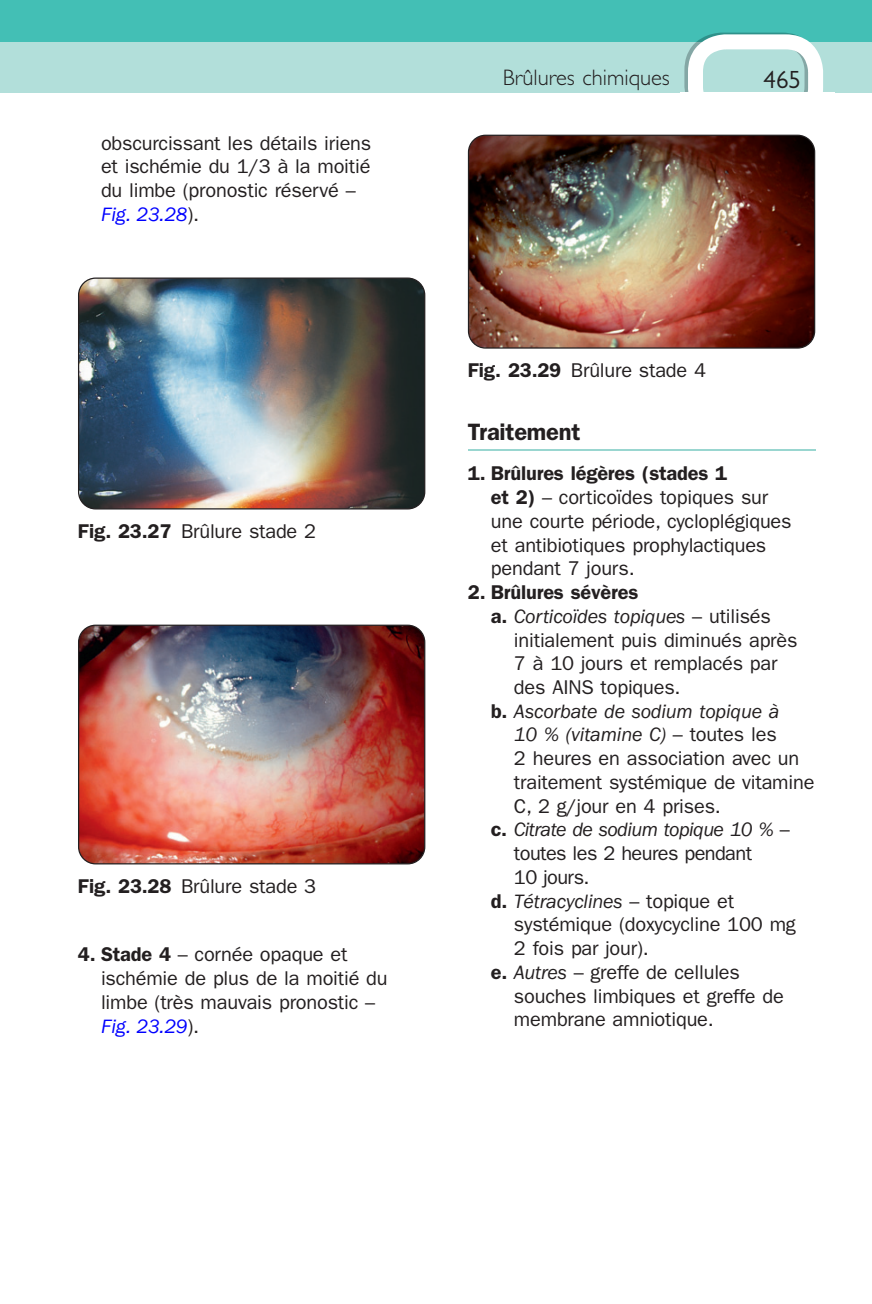
<style>
.page{position:relative;width:872px;height:1304px;background:#fff}
.page>*{position:absolute;margin:0;border:0;box-sizing:border-box;transform-origin:0 0}
.t1{font:25px "Gill Sans";color:#231f20}
.t2{font:600 23.75px "Franklin Gothic";letter-spacing:-.01em;color:#231f20}
.t3{font:300 22.5px "Gill Sans";color:#231f20}
.t4{font:20px/23.8px "Franklin Gothic";letter-spacing:-.01em;color:#231f20}
.t5{font:italic 20px "Franklin Gothic";letter-spacing:-.01em;color:#231f20}
.t6{font:italic 20px "Franklin Gothic";letter-spacing:-.03em;color:#231f20}
.t7{font:20px "Franklin Gothic";letter-spacing:-.03em;color:#231f20}
.t8{font:600 20px "Franklin Gothic";letter-spacing:-.01em;color:#231f20}
.s1{font-style:italic;color:#00f}
.s2{font-weight:600}
.s3{font-weight:600;font-style:normal}
.s4{font-style:normal}
.s5{font-style:italic}
</style>
<div class="page">
<div style="left:0;top:0;width:872px;height:92px;background:#43bfb5"></div>
<div style="left:0;top:42px;width:872px;height:50px;background:#b2dfda"></div>
<svg style="left:684px;top:33px;width:139px;height:59px"></svg>
<hr style="left:468px;top:449px;width:347px;height:2px;background:#99d6d0">
<img style="left:79px;top:278px;width:346px;height:231px">
<div style="left:78px;top:278px;width:347px;height:231px;border:1px solid #231f20;border-radius:17px"></div>
<img style="left:79px;top:625px;width:346px;height:239px">
<div style="left:78px;top:625px;width:347px;height:239px;border:1px solid #231f20;border-radius:17px"></div>
<img style="left:468px;top:135px;width:346px;height:212px">
<div style="left:468px;top:135px;width:347px;height:214px;border:1px solid #231f20;border-radius:17px"></div>
<p class="t4" style="left:101px;top:131px;width:272px">obscurcissant les détails iriens et ischémie du 1/3 à la moitié du limbe (pronostic réservé –<br><span class="s1">Fig. 23.28</span> ).</p>
<p class="t4" style="left:78px;top:519px;width:240px"><span class="s2">Fig. 23.27</span> Brûlure stade 2</p>
<p class="t4" style="left:78px;top:874px;width:240px"><span class="s2">Fig. 23.28</span> Brûlure stade 3</p>
<p class="t4" style="left:101px;top:943px;width:288px;text-indent:-23px"><span class="s2">4. Stade 4</span> – cornée opaque et ischémie de plus de la moitié du limbe (très mauvais pronostic –<br><span class="s1">Fig. 23.29</span> ).</p>
<p class="t3" style="left:503px;top:65px;width:168px">Brûlures chimiques</p>
<p class="t1" style="left:763px;top:65px;width:39px">465</p>
<p class="t4" style="left:468px;top:358px;width:240px"><span class="s2">Fig. 23.29</span> Brûlure stade 4</p>
<p class="t2" style="left:468px;top:417px;width:114px">Traitement</p>
<p class="t4" style="left:491px;top:462px;width:302px;text-indent:-23px"><span class="s2">1. Brûlures légères (stades 1<br>et 2)</span> – corticoïdes topiques sur une courte période, cycloplégiques et antibiotiques prophylactiques pendant 7 jours.</p>
<p class="t8" style="left:468px;top:580px;width:172px">2. Brûlures sévères</p>
<p class="t5" style="left:491px;top:605px;width:281px"><span class="s3">a.</span> Corticoïdes topiques <span class="s4">– utilisés</span></p>
<p class="t4" style="left:514px;top:628px;width:285px">initialement puis diminués après</p>
<p class="t4" style="left:514px;top:652px;width:265px">7 à 10 jours et remplacés par</p>
<p class="t4" style="left:514px;top:675px;width:168px">des AINS topiques.</p>
<p class="t5" style="left:491px;top:700px;width:290px"><span class="s3">b.</span> Ascorbate de sodium topique à</p>
<p class="t5" style="left:514px;top:724px;width:264px">10 % (vitamine C) <span class="s4">– toutes les</span></p>
<p class="t4" style="left:514px;top:747px;width:287px">2 heures en association avec un</p>
<p class="t4" style="left:514px;top:770px;width:302px">traitement systémique de vitamine</p>
<p class="t4" style="left:514px;top:794px;width:208px">C, 2 g/jour en 4 prises.</p>
<p class="t6" style="left:491px;top:819px;width:300px"><span class="s3">c.</span> Citrate de sodium topique 10 % <span class="s4">–</span></p>
<p class="t7" style="left:514px;top:842px;width:239px">toutes les 2 heures pendant</p>
<p class="t4" style="left:514px;top:865px;width:77px">10 jours.</p>
<p class="t5" style="left:491px;top:890px;width:245px"><span class="s3">d.</span> Tétracyclines <span class="s4">– topique et</span></p>
<p class="t4" style="left:514px;top:913px;width:283px">systémique (doxycycline 100 mg</p>
<p class="t4" style="left:514px;top:937px;width:136px">2 fois par jour).</p>
<p class="t4" style="left:491px;top:960px;width:250px"><span class="s2">e.</span> <span class="s5">Autres</span> – greffe de cellules</p>
<p class="t4" style="left:514px;top:984px;width:271px">souches limbiques et greffe de</p>
<p class="t4" style="left:514px;top:1008px;width:201px">membrane amniotique.</p>
</div>
